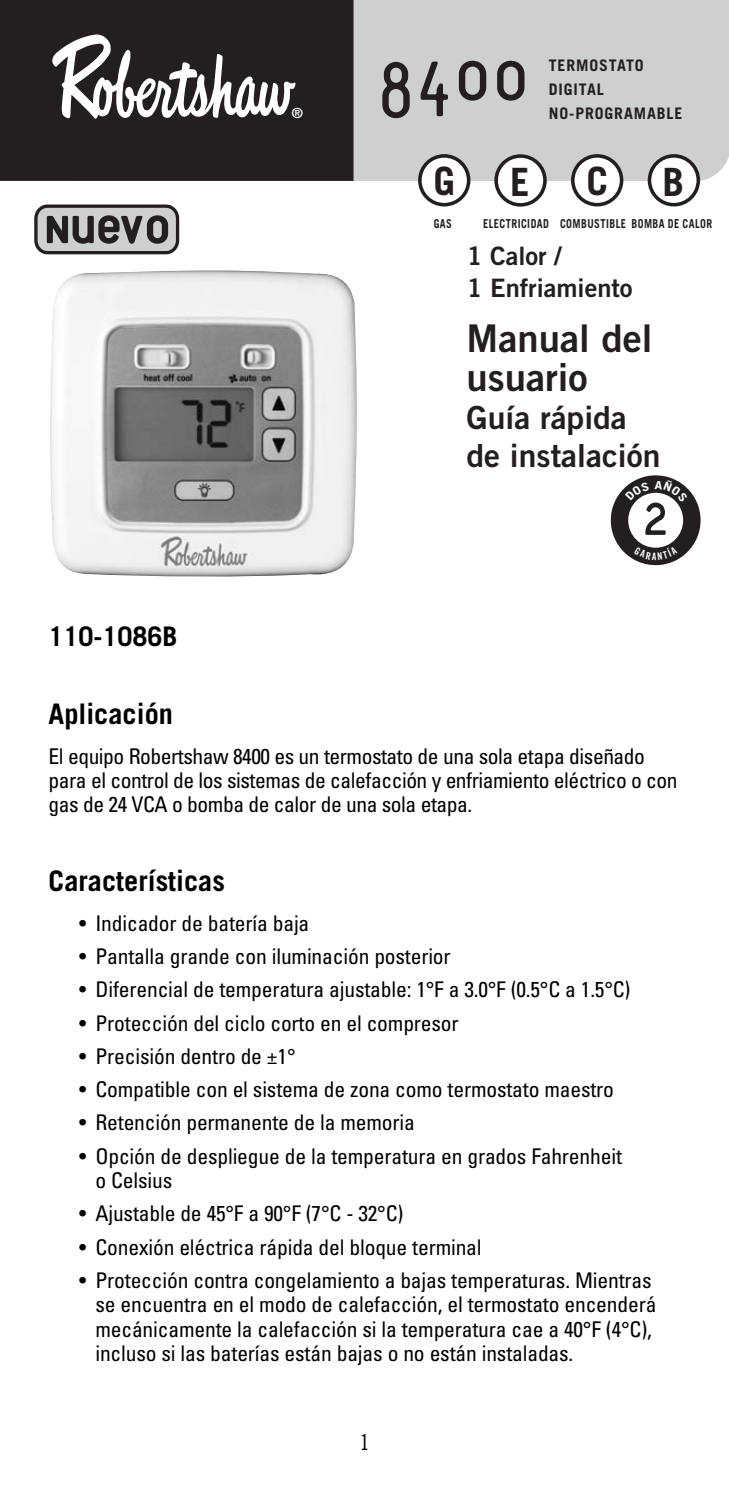
<style>
.page{position:relative;width:729px;height:1497px;background:#fff}
.page>*{position:absolute;margin:0;border:0;box-sizing:border-box;transform-origin:0 0}
.t1{font:82.8px "Platelet";color:#231f20}
.t2{font:68.4px "Platelet";color:#231f20;scale:.9 1}
.t3{font:800 58.95px "Platelet";letter-spacing:-.025em;color:#231f20}
.t4{font:700 39.15px "Trade Gothic";color:#231f20}
.t5{font:38.25px/38.2px "Trade Gothic Bold Two";color:#231f20}
.t6{font:31.95px/38.2px "Trade Gothic Bold Two";color:#231f20}
.t7{font:700 28.35px "Trade Gothic";color:#000}
.t8{font:700 27px "Trade Gothic";color:#000}
.t9{font:25.43px/31.7px "Trade Gothic Bold Two";color:#231f20}
.t10{font:condensed 21.6px/24.3px "Univers";letter-spacing:-.01em;color:#000}
.t11{font:21.6px "Trade Gothic Cond Eighteen";color:#000}
.t12{font:700 15.97px/23.8px "Trade Gothic";letter-spacing:.055em;color:#231f20}
.t13{font:13.95px "Trade Gothic Bold Cond Twenty";color:#fff}
.t14{font:700 12.38px "Trade Gothic";letter-spacing:.04em;color:#231f20;scale:.85 1}
</style>
<div class="page">
<svg style="left:0;top:0;width:729px;height:577px"></svg>
<svg style="left:634px;top:547px;width:44px;height:13px"></svg>
<svg style="left:625px;top:479px;width:63px;height:23px"></svg>
<h3 class="t3" style="left:44px;top:204px;width:129px">Nuevo</h3>
<p class="t8" style="left:49px;top:627px;width:131px">110-1086B</p>
<p class="t13" style="left:292px;top:108px;width:13px">®</p>
<h1 class="t1" style="left:377px;top:44px;width:155px">8400</h1>
<p class="t12" style="left:549px;top:55px;width:97px">TERMOSTATO<br>DIGITAL</p>
<p class="t12" style="left:549px;top:103px;width:135px">NO-PROGRAMABLE</p>
<h3 class="t4" style="left:433px;top:167px;width:23px">G</h3>
<h3 class="t4" style="left:510px;top:168px;width:21px">E</h3>
<h3 class="t4" style="left:586px;top:167px;width:23px">C</h3>
<h3 class="t4" style="left:663px;top:167px;width:23px">B</h3>
<p class="t14" style="left:434px;top:219px;width:23px">GAS</p>
<p class="t14" style="left:483px;top:219px;width:79px">ELECTRICIDAD</p>
<p class="t14" style="left:560px;top:219px;width:181px">COMBUSTIBLE BOMBA DE CALOR</p>
<p class="t9" style="left:467px;top:242px;width:167px">1 Calor /<br>1 Enfriamiento</p>
<h3 class="t5" style="left:467px;top:323px;width:187px">Manual del usuario</h3>
<h3 class="t6" style="left:467px;top:401px;width:195px">Guía rápida de instalación</h3>
<h2 class="t2" style="left:641px;top:489px;width:33px">2</h2>
<h3 class="t7" style="left:49px;top:704px;width:126px">Aplicación</h3>
<p class="t10" style="left:49px;top:746px;width:631px">El equipo Robertshaw 8400 es un termostato de una sola etapa diseñado para el control de los sistemas de calefacción y enfriamiento eléctrico o con gas de 24 VCA o bomba de calor de una sola etapa.</p>
<h3 class="t7" style="left:49px;top:871px;width:178px">Características</h3>
<p class="t10" style="left:79px;top:913px;width:232px">• Indicador de batería baja</p>
<p class="t10" style="left:79px;top:946px;width:373px">• Pantalla grande con iluminación posterior</p>
<p class="t10" style="left:79px;top:979px;width:553px">• Diferencial de temperatura ajustable: 1°F a 3.0°F (0.5°C a 1.5°C)</p>
<p class="t10" style="left:79px;top:1013px;width:381px">• Protección del ciclo corto en el compresor</p>
<p class="t10" style="left:79px;top:1046px;width:218px">• Precisión dentro de ±1°</p>
<p class="t10" style="left:79px;top:1079px;width:536px">• Compatible con el sistema de zona como termostato maestro</p>
<p class="t10" style="left:79px;top:1113px;width:337px">• Retención permanente de la memoria</p>
<p class="t10" style="left:95px;top:1146px;width:528px;text-indent:-16px">• Opción de despliegue de la temperatura en grados Fahrenheit o Celsius</p>
<p class="t10" style="left:79px;top:1203px;width:326px">• Ajustable de 45°F a 90°F (7°C - 32°C)</p>
<p class="t10" style="left:79px;top:1237px;width:404px">• Conexión eléctrica rápida del bloque terminal</p>
<p class="t10" style="left:95px;top:1270px;width:563px;text-indent:-16px">• Protección contra congelamiento a bajas temperaturas. Mientras se encuentra en el modo de calefacción, el termostato encenderá mecánicamente la calefacción si la temperatura cae a 40°F (4°C), incluso si las baterías están bajas o no están instaladas.</p>
<p class="t11" style="left:360px;top:1434px;width:11px">1</p>
</div>
